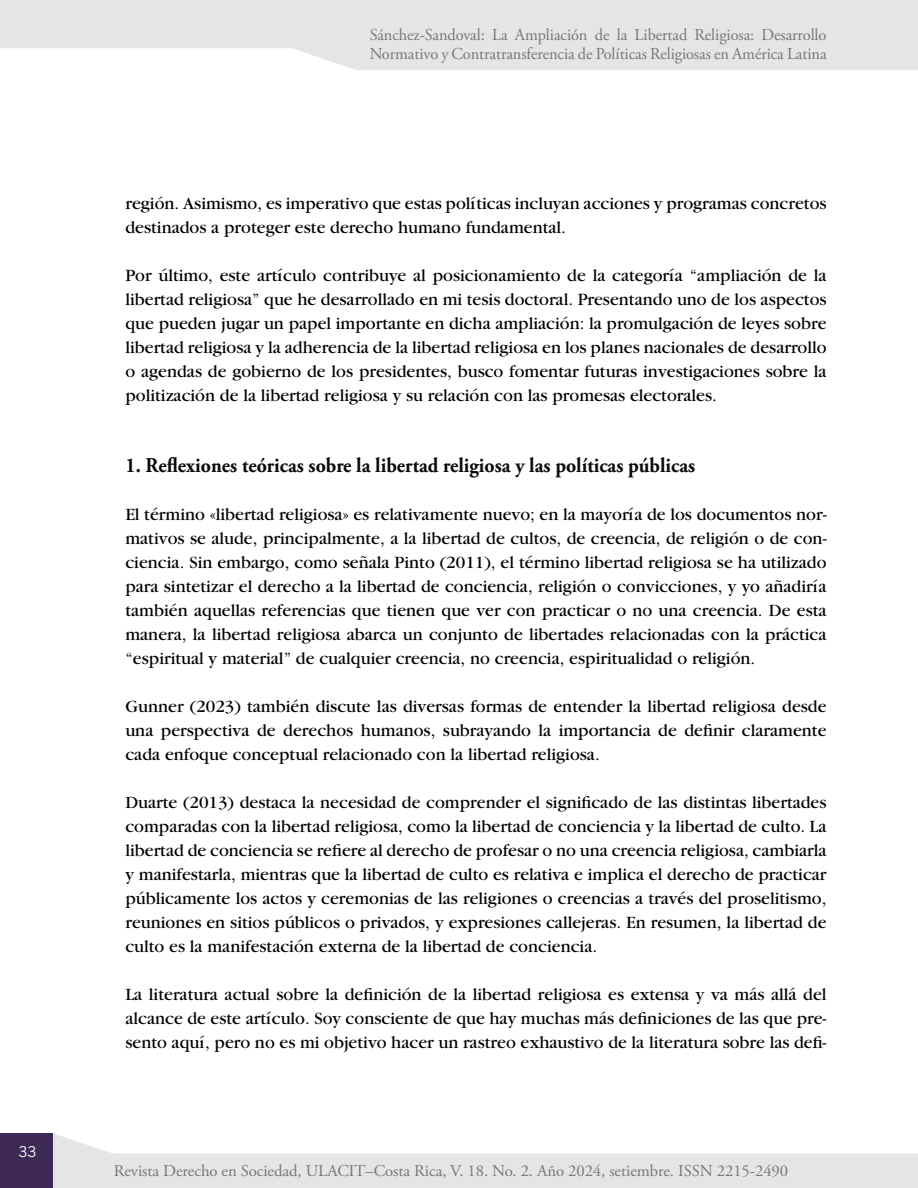
<style>
.page{position:relative;width:918px;height:1188px;background:#fff}
.page>*{position:absolute;margin:0;border:0;box-sizing:border-box;transform-origin:0 0}
.t1{font:700 21px "Adobe Garamond Pro";color:#0b0a0b;scale:.94 1}
.t2{font:18px/24px "Garamond";color:#000;text-align:justify}
.t3{font:16.65px/19.6px "Adobe Garamond Pro";letter-spacing:-.005em;color:#757779}
.t4{font:16.5px "Adobe Garamond Pro";letter-spacing:-.005em;color:#757779}
.t5{font:15px "Trade Gothic LT Std";color:#fff}
</style>
<div class="page">
<svg style="left:0;top:0;width:918px;height:70px;background:#e6e7e8"></svg>
<svg style="left:0;top:1133px;width:918px;height:55px;fill:#e4e5e6"></svg>
<div style="left:0;top:1134px;width:53px;height:54px;background:#3f2a55"></div>
<p class="t5" style="left:18px;top:1143px;width:20px">33</p>
<p class="t3" style="left:370px;top:25px;width:458px">Sánchez-Sandoval: La Ampliación de la Libertad Religiosa: Desarrollo<br>Normativo y Contratransferencia de Políticas Religiosas en América Latina</p>
<p class="t2" style="left:125px;top:190px;width:703px;line-height:24.5px">región. Asimismo, es imperativo que estas políticas incluyan acciones y programas concretos destinados a proteger este derecho humano fundamental.</p>
<p class="t2" style="left:125px;top:263px;width:703px">Por último, este artículo contribuye al posicionamiento de la categoría “ampliación de la libertad religiosa” que he desarrollado en mi tesis doctoral. Presentando uno de los aspectos que pueden jugar un papel importante en dicha ampliación: la promulgación de leyes sobre libertad religiosa y la adherencia de la libertad religiosa en los planes nacionales de desarrollo o agendas de gobierno de los presidentes, busco fomentar futuras investigaciones sobre la politización de la libertad religiosa y su relación con las promesas electorales.</p>
<p class="t1" style="left:125px;top:453px;width:608px">1. Reflexiones teóricas sobre la libertad religiosa y las políticas públicas</p>
<p class="t2" style="left:125px;top:502px;width:703px">El término «libertad religiosa» es relativamente nuevo; en la mayoría de los documentos nor&shy;mativos se alude, principalmente, a la libertad de cultos, de creencia, de religión o de con&shy;ciencia. Sin embargo, como señala Pinto (2011), el término libertad religiosa se ha utilizado para sintetizar el derecho a la libertad de conciencia, religión o convicciones, y yo añadiría también aquellas referencias que tienen que ver con practicar o no una creencia. De esta manera, la libertad religiosa abarca un conjunto de libertades relacionadas con la práctica “espiritual y material” de cualquier creencia, no creencia, espiritualidad o religión.</p>
<p class="t2" style="left:125px;top:694px;width:703px">Gunner (2023) también discute las diversas formas de entender la libertad religiosa desde una perspectiva de derechos humanos, subrayando la importancia de definir claramente cada enfoque conceptual relacionado con la libertad religiosa.</p>
<p class="t2" style="left:125px;top:790px;width:703px">Duarte (2013) destaca la necesidad de comprender el significado de las distintas libertades comparadas con la libertad religiosa, como la libertad de conciencia y la libertad de culto. La libertad de conciencia se refiere al derecho de profesar o no una creencia religiosa, cambiarla y manifestarla, mientras que la libertad de culto es relativa e implica el derecho de practicar públicamente los actos y ceremonias de las religiones o creencias a través del proselitismo, reuniones en sitios públicos o privados, y expresiones callejeras. En resumen, la libertad de culto es la manifestación externa de la libertad de conciencia.</p>
<p class="t2" style="left:125px;top:982px;width:703px">La literatura actual sobre la definición de la libertad religiosa es extensa y va más allá del alcance de este artículo. Soy consciente de que hay muchas más definiciones de las que pre&shy;sento aquí, pero no es mi objetivo hacer un rastreo exhaustivo de la literatura sobre las defi-</p>
<p class="t4" style="left:114px;top:1161px;width:676px">Revista Derecho en Sociedad, ULACIT–Costa Rica, V. 18. No. 2. Año 2024, setiembre. ISSN 2215-2490</p>
</div>
